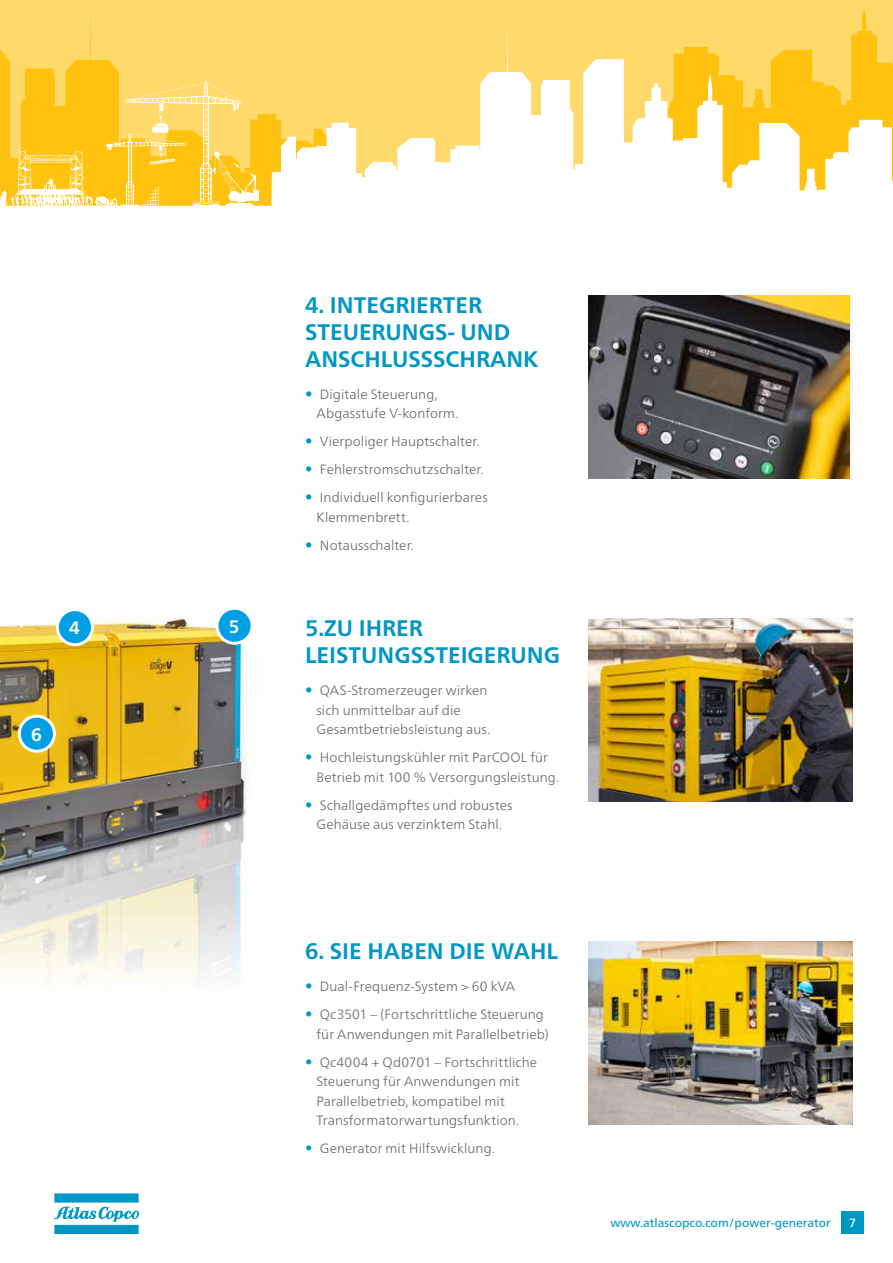
<style>
.page{position:relative;width:893px;height:1263px;background:#fff}
.page>*{position:absolute;margin:0;border:0;box-sizing:border-box;transform-origin:0 0}
.t1{font:700 22.5px/27px "Neue Frutiger World";color:#0097c4}
.t2{font:700 18px "Neue Frutiger World";color:#fff}
.t3{font:300 13.5px/19.5px "Neue Frutiger World";letter-spacing:.01em;color:#686766}
.t4{font:12px "Neue Frutiger World";color:#0097c4}
.t5{font:12px "Neue Frutiger World";color:#fff}
.s1{font-size:15px;color:#0097c4}
</style>
<div class="page">
<img style="left:0;top:616px;width:249px;height:367px">
<div style="left:0;top:0;width:893px;height:197px;background:#ffd969"></div>
<svg style="left:0;top:13px;width:272px;height:193px"></svg>
<svg style="left:272px;top:15px;width:621px;height:182px"></svg>
<svg style="left:0;top:81px;width:259px;height:125px"></svg>
<img style="left:589px;top:618px;width:264px;height:184px">
<img style="left:589px;top:295px;width:261px;height:183px">
<img style="left:589px;top:941px;width:264px;height:184px">
<div style="left:57px;top:610px;width:35px;height:35px;background:#009fe3;border-radius:50%"></div>
<div style="left:56px;top:608px;width:38px;height:38px;border:3px solid #fff;border-radius:50%"></div>
<div style="left:19px;top:716px;width:35px;height:35px;background:#009fe3;border-radius:50%"></div>
<div style="left:18px;top:715px;width:38px;height:38px;border:3px solid #fff;border-radius:50%"></div>
<div style="left:217px;top:608px;width:35px;height:35px;background:#009fe3;border-radius:50%"></div>
<div style="left:216px;top:607px;width:38px;height:38px;border:3px solid #fff;border-radius:50%"></div>
<svg style="left:54px;top:1193px;width:85px;height:41px"></svg>
<div style="left:841px;top:1211px;width:23px;height:23px;background:#0097c4"></div>
<h2 class="t2" style="left:69px;top:612px;width:12px">4</h2>
<h2 class="t2" style="left:31px;top:718px;width:12px">6</h2>
<h2 class="t2" style="left:229px;top:610px;width:12px">5</h2>
<h1 class="t1" style="left:305px;top:291px;width:235px">4. INTEGRIERTER<br>STEUERUNGS- UND<br>ANSCHLUSSSCHRANK</h1>
<p class="t3" style="left:316px;top:385px;width:143px;text-indent:-11px"><span class="s1">•</span> Digitale Steuerung,<br>Abgasstufe V-konform.</p>
<p class="t3" style="left:305px;top:432px;width:176px"><span class="s1">•</span> Vierpoliger Hauptschalter.</p>
<p class="t3" style="left:305px;top:460px;width:181px"><span class="s1">•</span> Fehlerstromschutzschalter.</p>
<p class="t3" style="left:316px;top:488px;width:173px;text-indent:-11px"><span class="s1">•</span> Individuell konfigurierbares<br>Klemmenbrett.</p>
<p class="t3" style="left:305px;top:536px;width:111px"><span class="s1">•</span> Notausschalter.</p>
<h1 class="t1" style="left:305px;top:614px;width:257px">5.ZU IHRER<br>LEISTUNGSSTEIGERUNG</h1>
<p class="t3" style="left:316px;top:681px;width:176px;text-indent:-11px"><span class="s1">•</span> QAS-Stromerzeuger wirken sich unmittelbar auf die<br>Gesamtbetriebsleistung aus.</p>
<p class="t3" style="left:316px;top:748px;width:244px;text-indent:-11px"><span class="s1">•</span> Hochleistungskühler mit ParCOOL für<br>Betrieb mit 100 % Versorgungsleistung.</p>
<p class="t3" style="left:305px;top:795px;width:209px;text-align:center"><span class="s1">•</span> Schallgedämpftes und robustes<br>Gehäuse aus verzinktem Stahl.</p>
<h1 class="t1" style="left:305px;top:937px;width:255px">6. SIE HABEN DIE WAHL</h1>
<p class="t3" style="left:305px;top:977px;width:212px"><span class="s1">•</span> Dual-Frequenz-System &gt; 60 kVA</p>
<p class="t3" style="left:316px;top:1005px;width:234px;text-indent:-11px"><span class="s1">•</span> Qc3501 – (Fortschrittliche Steuerung für Anwendungen mit Parallelbetrieb)</p>
<p class="t3" style="left:316px;top:1052px;width:222px;text-indent:-11px"><span class="s1">•</span> Qc4004 + Qd0701 – Fortschrittliche Steuerung für Anwendungen mit Parallelbetrieb, kompatibel mit Transformatorwartungsfunktion.</p>
<p class="t3" style="left:305px;top:1139px;width:192px"><span class="s1">•</span> Generator mit Hilfswicklung.</p>
<p class="t4" style="left:610px;top:1213px;width:222px">www.atlascopco.com/power-generator</p>
<p class="t5" style="left:849px;top:1214px;width:8px">7</p>
</div>
